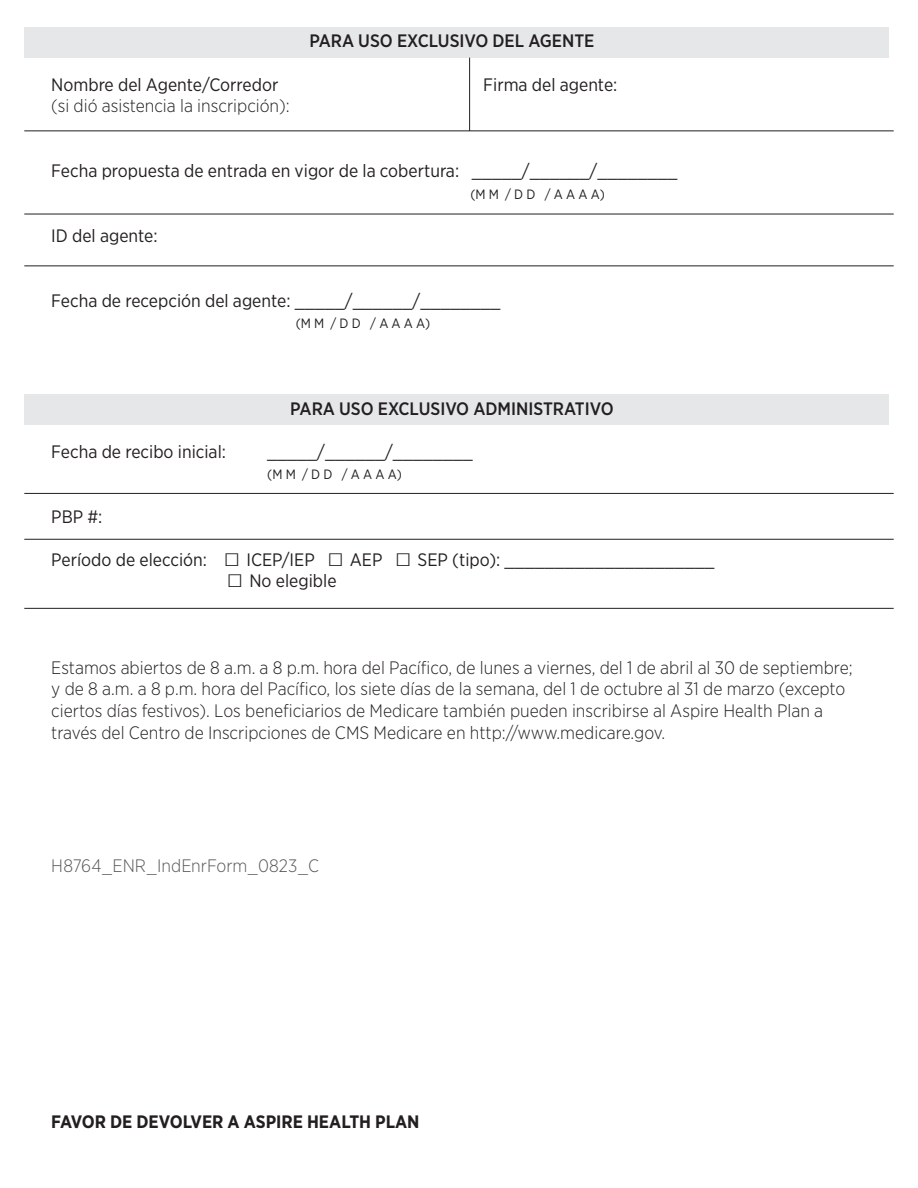
<style>
.page{position:relative;width:918px;height:1188px;background:#fff}
.page>*{position:absolute;margin:0;border:0;box-sizing:border-box;transform-origin:0 0}
.t1{font:300 18px/21.6px "Gotham Narrow";color:#231f20}
.t2{font:18px "Gotham Narrow";color:#231f20}
.t3{font:500 18px "Gotham Narrow";color:#231f20}
.t4{font:700 18px "Gotham Narrow";color:#231f20}
.t5{font:300 18px "Gotham Narrow";letter-spacing:-.005em;color:#57585a}
.t6{font:13.5px "Gotham Narrow";color:#231f20}
.s1{font-family:"Arial";font-size:27px}
</style>
<div class="page">
<div style="left:24px;top:27px;width:864px;height:31px;background:#e6e7e9"></div>
<div style="left:24px;top:394px;width:864px;height:31px;background:#e6e7e9"></div>
<hr style="left:24px;top:131px;width:870px;height:1px;background:#231f20">
<hr style="left:24px;top:214px;width:870px;height:1px;background:#231f20">
<hr style="left:24px;top:266px;width:870px;height:1px;background:#231f20">
<hr style="left:24px;top:493px;width:870px;height:1px;background:#231f20">
<hr style="left:24px;top:539px;width:870px;height:1px;background:#231f20">
<hr style="left:24px;top:608px;width:870px;height:1px;background:#231f20">
<hr style="left:469px;top:58px;width:1px;height:73px;background:#231f20">
<p class="t3" style="left:309px;top:30px;width:287px">PARA USO EXCLUSIVO DEL AGENTE</p>
<p class="t2" style="left:51px;top:73px;width:229px">Nombre del Agente/Corredor</p>
<p class="t2" style="left:483px;top:73px;width:136px">Firma del agente:</p>
<p class="t1" style="left:51px;top:95px;width:240px">(si dió asistencia la inscripción):</p>
<p class="t2" style="left:51px;top:160px;width:628px">Fecha propuesta de entrada en vigor de la cobertura: _____/______/________</p>
<p class="t6" style="left:470px;top:185px;width:136px">(M M / D D / A A A A)</p>
<p class="t2" style="left:51px;top:224px;width:108px">ID del agente:</p>
<p class="t2" style="left:51px;top:289px;width:451px">Fecha de recepción del agente: _____/______/________</p>
<p class="t6" style="left:296px;top:315px;width:136px">(M M / D D / A A A A)</p>
<p class="t3" style="left:290px;top:397px;width:325px">PARA USO EXCLUSIVO ADMINISTRATIVO</p>
<p class="t2" style="left:51px;top:440px;width:176px">Fecha de recibo inicial:</p>
<p class="t2" style="left:267px;top:440px;width:207px">_____/______/________</p>
<p class="t6" style="left:267px;top:466px;width:136px">(M M / D D / A A A A)</p>
<p class="t2" style="left:51px;top:505px;width:53px">PBP #:</p>
<p class="t2" style="left:51px;top:548px;width:665px">Período de elección: <span class="s1">□</span> ICEP/IEP <span class="s1">□</span> AEP <span class="s1">□</span> SEP (tipo): _____________________</p>
<p class="t2" style="left:227px;top:570px;width:111px"><span class="s1">□</span> No elegible</p>
<p class="t1" style="left:51px;top:656px;width:803px">Estamos abiertos de 8 a.m. a 8 p.m. hora del Pacífico, de lunes a viernes, del 1 de abril al 30 de septiembre; y de 8 a.m. a 8 p.m. hora del Pacífico, los siete días de la semana, del 1 de octubre al 31 de marzo (excepto ciertos días festivos). Los beneficiarios de Medicare también pueden inscribirse al Aspire Health Plan a través del Centro de Inscripciones de CMS Medicare en http://www.medicare.gov.</p>
<p class="t5" style="left:51px;top:855px;width:269px">H8764_ENR_IndEnrForm_0823_C</p>
<p class="t4" style="left:51px;top:1110px;width:370px">FAVOR DE DEVOLVER A ASPIRE HEALTH PLAN</p>
</div>
